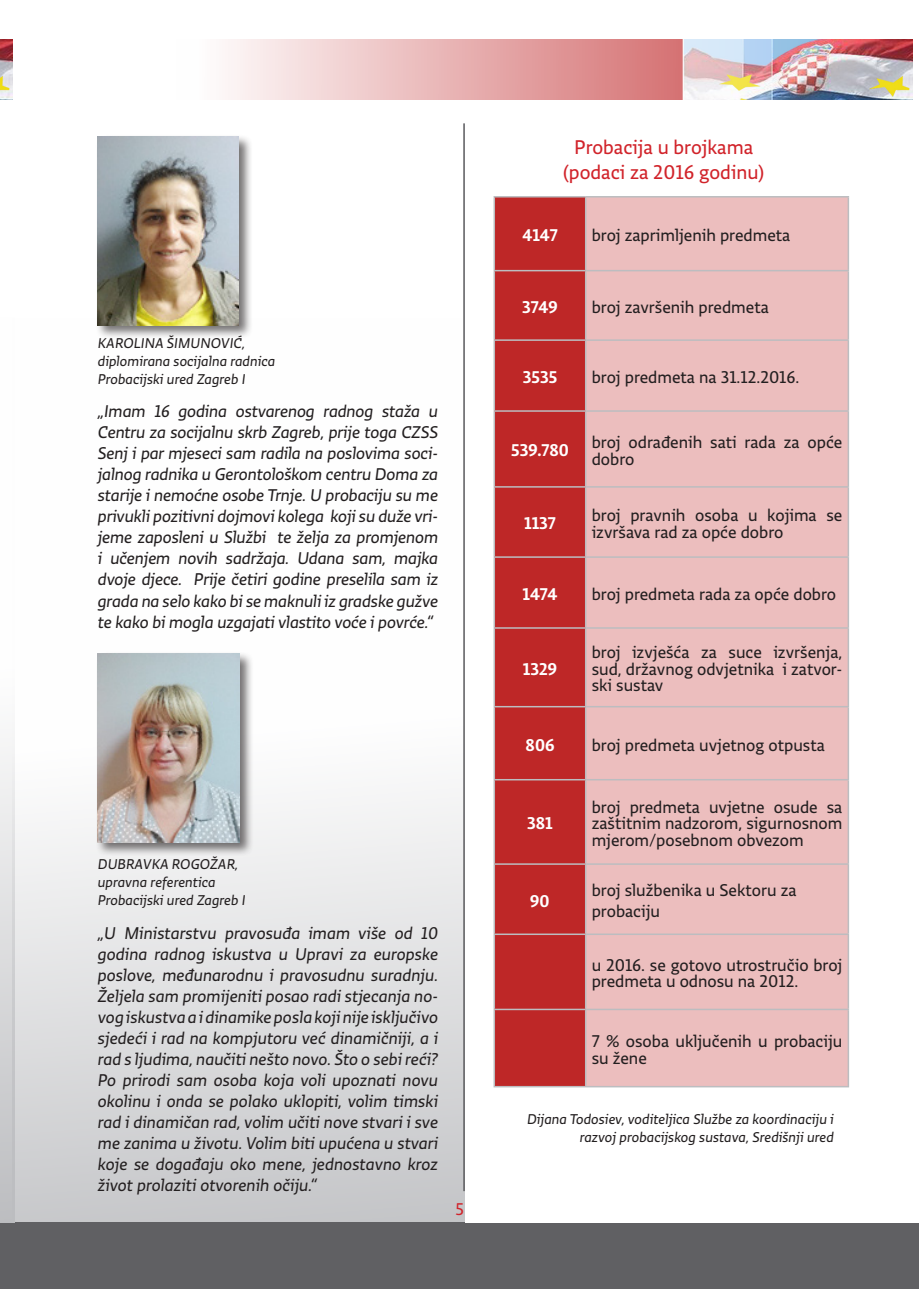
<style>
.page{position:relative;width:919px;height:1289px;background:#fff}
.page>*{position:absolute;margin:0;border:0;box-sizing:border-box;transform-origin:0 0}
.t1{font:21px/25.2px "Vlada RH Sans";color:#d1232a;text-align:center}
.t2{font:italic 18px/21px "Vlada RH Sans";letter-spacing:-.01em;color:#231f20;text-align:justify}
.t3{font:18px/16.5px "Vlada RH Sans";color:#231f20}
.t4{font:18px "Vlada RH Sans Bld";color:#fff}
.t5{font:18px "Vlada RH Sans";color:#d1232a}
.t6{font:italic 15px/18px "Vlada RH Sans";color:#231f20}
</style>
<div class="page">
<div style="left:13px;top:317px;width:905px;height:929px;background:linear-gradient(to bottom,#fff,#d0d1d3)"></div>
<img style="left:0;top:39px;width:13px;height:60px">
<img style="left:228px;top:39px;width:684px;height:60px">
<div style="left:0;top:1222px;width:918px;height:66px;background:#606063"></div>
<svg style="left:0;top:317px;width:15px;height:905px"></svg>
<div style="left:466px;top:100px;width:452px;height:1122px;background:#fff"></div>
<div style="left:96px;top:135px;width:157px;height:204px;background:#231f20;opacity:.63"></div>
<img style="left:98px;top:137px;width:140px;height:188px">
<div style="left:96px;top:651px;width:157px;height:205px;background:#231f20;opacity:.63"></div>
<img style="left:98px;top:653px;width:141px;height:189px">
<hr style="left:463px;top:123px;width:2px;height:1068px;background:#5a5a5d">
<div style="left:495px;top:197px;width:90px;height:888px;background:#be2727"></div>
<div style="left:586px;top:197px;width:261px;height:888px;background:#ecbebe"></div>
<hr style="left:493px;top:196px;width:92px;height:1px;background:#bcbdc0">
<hr style="left:493px;top:197px;width:2px;height:73px;background:#bcbdc0">
<hr style="left:585px;top:196px;width:264px;height:1px;background:#bcbdc0">
<hr style="left:585px;top:197px;width:1px;height:73px;background:#bcbdc0">
<hr style="left:847px;top:197px;width:2px;height:73px;background:#bcbdc0">
<hr style="left:493px;top:270px;width:92px;height:1px;background:#bcbdc0">
<hr style="left:493px;top:271px;width:2px;height:68px;background:#bcbdc0">
<hr style="left:585px;top:270px;width:264px;height:1px;background:#bcbdc0">
<hr style="left:585px;top:271px;width:1px;height:68px;background:#bcbdc0">
<hr style="left:847px;top:271px;width:2px;height:68px;background:#bcbdc0">
<hr style="left:493px;top:339px;width:92px;height:2px;background:#bcbdc0">
<hr style="left:493px;top:341px;width:2px;height:69px;background:#bcbdc0">
<hr style="left:585px;top:339px;width:264px;height:2px;background:#bcbdc0">
<hr style="left:585px;top:341px;width:1px;height:69px;background:#bcbdc0">
<hr style="left:847px;top:341px;width:2px;height:69px;background:#bcbdc0">
<hr style="left:493px;top:410px;width:92px;height:2px;background:#bcbdc0">
<hr style="left:493px;top:412px;width:2px;height:74px;background:#bcbdc0">
<hr style="left:585px;top:410px;width:264px;height:2px;background:#bcbdc0">
<hr style="left:585px;top:412px;width:1px;height:74px;background:#bcbdc0">
<hr style="left:847px;top:412px;width:2px;height:74px;background:#bcbdc0">
<hr style="left:493px;top:486px;width:92px;height:1px;background:#bcbdc0">
<hr style="left:493px;top:487px;width:2px;height:69px;background:#bcbdc0">
<hr style="left:585px;top:486px;width:264px;height:1px;background:#bcbdc0">
<hr style="left:585px;top:487px;width:1px;height:69px;background:#bcbdc0">
<hr style="left:847px;top:487px;width:2px;height:69px;background:#bcbdc0">
<hr style="left:493px;top:556px;width:92px;height:2px;background:#bcbdc0">
<hr style="left:493px;top:558px;width:2px;height:69px;background:#bcbdc0">
<hr style="left:585px;top:556px;width:264px;height:2px;background:#bcbdc0">
<hr style="left:585px;top:558px;width:1px;height:69px;background:#bcbdc0">
<hr style="left:847px;top:558px;width:2px;height:69px;background:#bcbdc0">
<hr style="left:493px;top:627px;width:92px;height:1px;background:#bcbdc0">
<hr style="left:493px;top:628px;width:2px;height:78px;background:#bcbdc0">
<hr style="left:585px;top:627px;width:264px;height:1px;background:#bcbdc0">
<hr style="left:585px;top:628px;width:1px;height:78px;background:#bcbdc0">
<hr style="left:847px;top:628px;width:2px;height:78px;background:#bcbdc0">
<hr style="left:493px;top:706px;width:92px;height:1px;background:#bcbdc0">
<hr style="left:493px;top:707px;width:2px;height:72px;background:#bcbdc0">
<hr style="left:585px;top:706px;width:264px;height:1px;background:#bcbdc0">
<hr style="left:585px;top:707px;width:1px;height:72px;background:#bcbdc0">
<hr style="left:847px;top:707px;width:2px;height:72px;background:#bcbdc0">
<hr style="left:493px;top:779px;width:92px;height:1px;background:#bcbdc0">
<hr style="left:493px;top:780px;width:2px;height:83px;background:#bcbdc0">
<hr style="left:585px;top:779px;width:264px;height:1px;background:#bcbdc0">
<hr style="left:585px;top:780px;width:1px;height:83px;background:#bcbdc0">
<hr style="left:847px;top:780px;width:2px;height:83px;background:#bcbdc0">
<hr style="left:493px;top:863px;width:92px;height:1px;background:#bcbdc0">
<hr style="left:493px;top:864px;width:2px;height:69px;background:#bcbdc0">
<hr style="left:585px;top:863px;width:264px;height:1px;background:#bcbdc0">
<hr style="left:585px;top:864px;width:1px;height:69px;background:#bcbdc0">
<hr style="left:847px;top:864px;width:2px;height:69px;background:#bcbdc0">
<hr style="left:493px;top:933px;width:92px;height:2px;background:#bcbdc0">
<hr style="left:493px;top:935px;width:2px;height:73px;background:#bcbdc0">
<hr style="left:585px;top:933px;width:264px;height:2px;background:#bcbdc0">
<hr style="left:585px;top:935px;width:1px;height:73px;background:#bcbdc0">
<hr style="left:847px;top:935px;width:2px;height:73px;background:#bcbdc0">
<hr style="left:493px;top:1008px;width:92px;height:2px;background:#bcbdc0">
<hr style="left:493px;top:1010px;width:2px;height:75px;background:#bcbdc0">
<hr style="left:585px;top:1008px;width:264px;height:2px;background:#bcbdc0">
<hr style="left:585px;top:1010px;width:1px;height:75px;background:#bcbdc0">
<hr style="left:847px;top:1010px;width:2px;height:75px;background:#bcbdc0">
<hr style="left:493px;top:1085px;width:92px;height:2px;background:#bcbdc0">
<hr style="left:585px;top:1085px;width:264px;height:2px;background:#bcbdc0">
<p class="t6" style="left:98px;top:334px;width:179px">KAROLINA ŠIMUNOVIĆ, diplomirana socijalna radnica<br>Probacijski ured Zagreb I</p>
<p class="t2" style="left:98px;top:401px;width:342px">„Imam 16 godina ostvarenog radnog staža u Centru za socijalnu skrb Zagreb, prije toga CZSS Senj i par mjeseci sam radila na poslovima soci&shy;jalnog radnika u Gerontološkom centru Doma za starije i nemoćne osobe Trnje. U probaciju su me privukli pozitivni dojmovi kolega koji su duže vri&shy;jeme zaposleni u Službi te želja za promjenom i učenjem novih sadržaja. Udana sam, majka dvoje djece. Prije četiri godine preselila sam iz grada na selo kako bi se maknuli iz gradske gužve te kako bi mogla uzgajati vlastito voće i povrće.“</p>
<p class="t6" style="left:98px;top:855px;width:149px">DUBRAVKA ROGOŽAR, upravna referentica<br>Probacijski ured Zagreb I</p>
<p class="t2" style="left:98px;top:922px;width:342px">„U Ministarstvu pravosuđa imam više od 10 godina radnog iskustva u Upravi za europske poslove, međunarodnu i pravosudnu suradnju.<br>Željela sam promijeniti posao radi stjecanja no&shy;vog iskustva a i dinamike posla koji nije isključivo sjedeći i rad na kompjutoru već dinamičniji, a i rad s ljudima, naučiti nešto novo. Što o sebi reći?<br>Po prirodi sam osoba koja voli upoznati novu okolinu i onda se polako uklopiti, volim timski rad i dinamičan rad, volim učiti nove stvari i sve me zanima u životu. Volim biti upućena u stvari koje se događaju oko mene, jednostavno kroz život prolaziti otvorenih očiju.“</p>
<p class="t5" style="left:455px;top:1198px;width:10px">5</p>
<p class="t1" style="left:563px;top:134px;width:202px">Probacija u brojkama (podaci za 2016 godinu)</p>
<p class="t4" style="left:522px;top:224px;width:37px">4147</p>
<p class="t3" style="left:591px;top:227px;width:200px">broj zaprimljenih predmeta</p>
<p class="t4" style="left:522px;top:296px;width:37px">3749</p>
<p class="t3" style="left:591px;top:298px;width:179px">broj završenih predmeta</p>
<p class="t4" style="left:522px;top:366px;width:36px">3535</p>
<p class="t3" style="left:591px;top:369px;width:209px">broj predmeta na 31.12.2016.</p>
<p class="t4" style="left:511px;top:439px;width:59px">539.780</p>
<p class="t3" style="left:591px;top:434px;width:252px">broj odrađenih sati rada za opće dobro</p>
<p class="t4" style="left:524px;top:512px;width:33px">1137</p>
<p class="t3" style="left:591px;top:507px;width:252px">broj pravnih osoba u kojima se izvršava rad za opće dobro</p>
<p class="t4" style="left:522px;top:583px;width:36px">1474</p>
<p class="t3" style="left:591px;top:585px;width:246px">broj predmeta rada za opće dobro</p>
<p class="t4" style="left:523px;top:657px;width:36px">1329</p>
<p class="t3" style="left:591px;top:644px;width:252px;text-align:justify">broj izvješća za suce izvršenja, sud, državnog odvjetnika i zatvor&shy;ski sustav</p>
<p class="t4" style="left:525px;top:733px;width:30px">806</p>
<p class="t3" style="left:591px;top:736px;width:235px">broj predmeta uvjetnog otpusta</p>
<p class="t4" style="left:527px;top:812px;width:27px">381</p>
<p class="t3" style="left:591px;top:798px;width:252px;text-align:justify">broj predmeta uvjetne osude sa zaštitnim nadzorom, sigurnosnom mjerom/posebnom obvezom</p>
<p class="t4" style="left:530px;top:889px;width:21px">90</p>
<p class="t3" style="left:591px;top:880px;width:206px;line-height:20.7px">broj službenika u Sektoru za probaciju</p>
<p class="t3" style="left:591px;top:956px;width:252px">u 2016. se gotovo utrostručio broj predmeta u odnosu na 2012.</p>
<p class="t3" style="left:591px;top:1033px;width:252px">7 % osoba uključenih u probaciju su žene</p>
<p class="t6" style="left:527px;top:1110px;width:308px;text-align:right">Dijana Todosiev, voditeljica Službe za koordinaciju i razvoj probacijskog sustava, Središnji ured</p>
</div>
